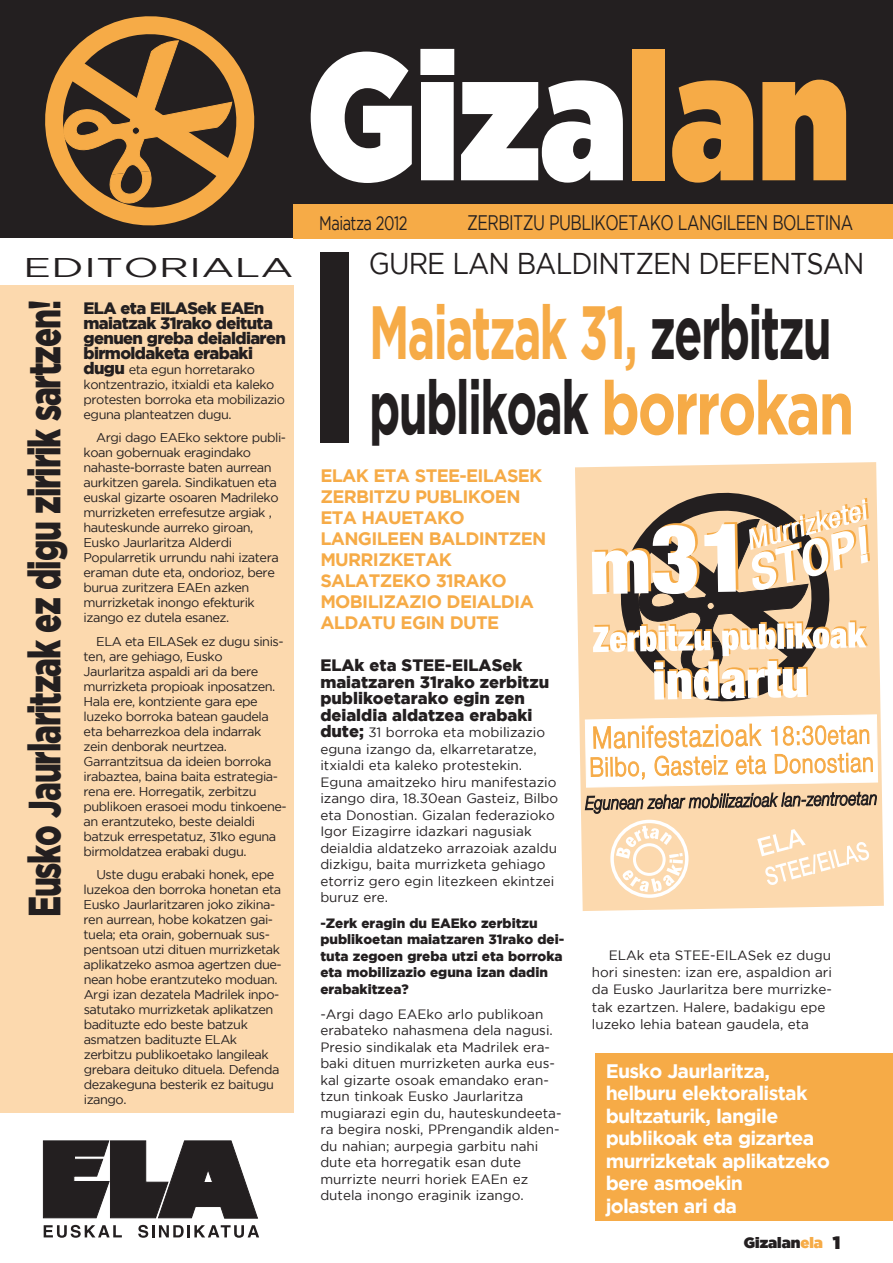
<style>
.page{position:relative;width:893px;height:1263px;background:#fff}
.page>*{position:absolute;margin:0;border:0;box-sizing:border-box;transform-origin:0 0}
.t1{font:180px "Gotham Ultra";color:#fff;scale:.8 1}
.t2{font:700 75px/75px "Gotham";letter-spacing:-.035em;color:#f6ab47;scale:.62 1}
.t3{font:900 45px "Gotham";letter-spacing:-.035em;color:#231f20;scale:.7 1}
.t4{font:30px "Gotham";letter-spacing:-.035em;color:#231f20;scale:.9 1}
.t5{font:27px "Gotham";color:#231f20;scale:1.55 1}
.t6{font:21px "Gotham";letter-spacing:-.035em;color:#231f20;scale:.75 1}
.t7{font:700 19.5px/22.5px "Gotham";letter-spacing:-.035em;color:#fff}
.t8{font:19.5px "Gotham";letter-spacing:-.035em;color:#231f20;scale:.75 1}
.t9{font:700 18px/21px "Gotham";letter-spacing:-.035em;color:#f6ab47}
.t10{font:900 16.5px/16.5px "Gotham";color:#231f20}
.t11{font:900 16.5px/15px "Gotham";letter-spacing:-.035em;color:#231f20}
.t12{font:15px "Gotham Ultra";color:#231f20}
.t13{font:13.5px/16.5px "Gotham";color:#231f20}
.t14{font:900 13.5px/16.5px "Gotham";color:#231f20}
.t15{font:12.75px/15px "Gotham";letter-spacing:-.035em;color:#231f20}
.s1{font-weight:900;font-size:16.5px}
.s2{color:#f6ab47}
.s3{color:#231f20}
.s4{font-size:18px}
</style>
<div class="page">
<div style="left:0;top:0;width:893px;height:238px;background:#231f20"></div>
<div style="left:293px;top:204px;width:600px;height:34px;background:#f6ab47"></div>
<svg style="left:44px;top:1225px;width:78px;height:13px"></svg>
<svg style="left:138px;top:1225px;width:121px;height:13px"></svg>
<svg style="left:43px;top:1140px;width:215px;height:78px"></svg>
<div style="left:0;top:285px;width:293px;height:828px;background:#fcd9ae"></div>
<div style="left:320px;top:252px;width:28px;height:190px;background:#231f20"></div>
<svg style="left:575px;top:462px;width:309px;height:449px;background:#fcdfba"></svg>
<svg style="left:616px;top:826px;width:67px;height:66px"></svg>
<div style="left:610px;top:819px;width:79px;height:79px;border:3px solid #fff;border-radius:50%"></div>
<div style="left:633px;top:843px;width:33px;height:33px;border:3px solid #fff;border-radius:50%"></div>
<div style="left:609px;top:475px;width:238px;height:239px;background:#fcd9ae"></div>
<svg style="left:592px;top:498px;width:280px;height:202px"></svg>
<svg style="left:584px;top:714px;width:294px;height:100px"></svg>
<svg style="left:757px;top:829px;width:113px;height:57px;background:#fcdfbc"></svg>
<svg style="left:85px;top:16px;width:129px;height:210px"></svg>
<svg style="left:45px;top:37px;width:210px;height:166px"></svg>
<div style="left:595px;top:1053px;width:298px;height:167px;background:#f6ab47"></div>
<hr style="left:0;top:81px;width:1px;height:956px;background:#fad19c">
<svg style="left:0;top:177px;width:1px;height:22px"></svg>
<svg style="left:0;top:390px;width:1px;height:21px"></svg>
<svg style="left:0;top:540px;width:1px;height:21px"></svg>
<svg style="left:0;top:768px;width:1px;height:21px"></svg>
<h3 class="t5" style="left:23px;top:258px;width:176px">EDITORIALA</h3>
<h3 class="t3" style="left:28px;top:917px;width:883px;rotate:-90deg">Eusko Jaurlaritzak ez digu ziririk sartzen!</h3>
<p class="t11" style="left:84px;top:301px;width:204px">ELA eta EILASek EAEn maiatzak 31rako deituta genuen greba deialdiaren birmoldaketa erabaki</p>
<p class="t15" style="left:84px;top:363px;width:203px"><span class="s1">dugu</span> eta egun horretarako kontzentrazio, itxialdi eta kaleko protesten borroka eta mobilizazio eguna planteatzen dugu.</p>
<p class="t15" style="left:84px;top:431px;width:204px;text-indent:13px">Argi dago EAEko sektore publi&shy;koan gobernuak eragindako nahaste-borraste baten aurrean aurkitzen garela. Sindikatuen eta euskal gizarte osoaren Madrileko murrizketen errefesutze argiak , hauteskunde aurreko giroan,<br>Eusko Jaurlaritza Alderdi<br>Popularretik urrundu nahi izatera eraman dute eta, ondorioz, bere burua zuritzera EAEn azken murrizketak inongo efekturik izango ez dutela esanez.</p>
<p class="t15" style="left:84px;top:635px;width:205px;text-indent:13px">ELA eta EILASek ez dugu sinis&shy;ten, are gehiago, Eusko<br>Jaurlaritza aspaldi ari da bere murrizketa propioak inposatzen.<br>Hala ere, kontziente gara epe luzeko borroka batean gaudela eta beharrezkoa dela indarrak zein denborak neurtzea.<br>Garrantzitsua da ideien borroka irabaztea, baina baita estrategia&shy;rena ere. Horregatik, zerbitzu publikoen erasoei modu tinkoene&shy;an erantzuteko, beste deialdi batzuk errespetatuz, 31ko eguna birmoldatzea erabaki dugu.</p>
<p class="t15" style="left:84px;top:868px;width:200px;text-indent:13px">Uste dugu erabaki honek, epe luzekoa den borroka honetan eta<br>Eusko Jaurlaritzaren joko zikina&shy;ren aurrean, hobe kokatzen gai&shy;tuela; eta orain, gobernuak sus&shy;pentsoan utzi dituen murrizketak aplikatzeko asmoa agertzen due&shy;nean hobe erantzuteko moduan.<br>Argi izan dezatela Madrilek inpo&shy;satutako murrizketak aplikatzen badituzte edo beste batzuk asmatzen badituzte ELAk zerbitzu publikoetako langileak grebara deituko dituela. Defenda dezakeguna besterik ez baitugu izango.</p>
<h1 class="t1" style="left:307px;top:49px;width:680px">Giza<span class="s2">lan</span></h1>
<h3 class="t8" style="left:319px;top:215px;width:119px">Maiatza 2012</h3>
<h3 class="t6" style="left:467px;top:214px;width:516px">ZERBITZU PUBLIKOETAKO LANGILEEN BOLETINA</h3>
<h3 class="t4" style="left:369px;top:252px;width:552px">GURE LAN BALDINTZEN DEFENTSAN</h3>
<h2 class="t2" style="left:369px;top:301px;width:784px">Maiatzak 31, <span class="s3">zerbitzu publikoak</span> borrokan</h2>
<h3 class="t9" style="left:320px;top:467px;width:228px">ELAK ETA STEE-EILASEK<br>ZERBITZU PUBLIKOEN<br>ETA HAUETAKO<br>LANGILEEN BALDINTZEN<br>MURRIZKETAK<br>SALATZEKO 31RAKO<br>MOBILIZAZIO DEIALDIA<br>ALDATU EGIN DUTE</h3>
<p class="t10" style="left:320px;top:658px;width:230px">ELAk eta STEE-EILASek maiatzaren 31rako zerbitzu publikoetarako egin zen deialdia aldatzea erabaki</p>
<p class="t13" style="left:320px;top:725px;width:239px"><span class="s1">dute;</span> 31 borroka eta mobilizazio eguna izango da, elkarretaratze, itxialdi eta kaleko protestekin.<br>Eguna amaitzeko hiru manifestazio izango dira, 18.30ean Gasteiz, Bilbo eta Donostian. Gizalan federazioko Igor Eizagirre idazkari nagusiak deialdia aldatzeko arrazoiak azaldu dizkigu, baita murrizketa gehiago etorriz gero egin litezkeen ekintzei buruz ere.</p>
<p class="t14" style="left:320px;top:915px;width:246px">-Zerk eragin du EAEko zerbitzu publikoetan maiatzaren 31rako dei&shy;tuta zegoen greba utzi eta borroka eta mobilizazio eguna izan dadin erabakitzea?</p>
<p class="t13" style="left:320px;top:1006px;width:243px">-Argi dago EAEko arlo publikoan erabateko nahasmena dela nagusi.<br>Presio sindikalak eta Madrilek era&shy;baki dituen murrizketen aurka eus&shy;kal gizarte osoak emandako eran&shy;tzun tinkoak Eusko Jaurlaritza mugiarazi egin du, hauteskundeeta&shy;ra begira noski, PPrengandik alden&shy;du nahian; aurpegia garbitu nahi dute eta horregatik esan dute murrizte neurri horiek EAEn ez dutela inongo eraginik izango.</p>
<p class="t13" style="left:592px;top:947px;width:242px;line-height:17.2px;text-indent:17px">ELAk eta STEE-EILASek ez dugu hori sinesten: izan ere, aspaldion ari da Eusko Jaurlaritza bere murrizke&shy;tak ezartzen. Halere, badakigu epe luzeko lehia batean gaudela, eta</p>
<h3 class="t7" style="left:606px;top:1061px;width:226px">Eusko Jaurlaritza, helburu elektoralistak bultzaturik, langile publikoak eta gizartea murrizketak aplikatzeko bere asmoekin<br>jolasten ari da</h3>
<p class="t12" style="left:744px;top:1237px;width:98px">Gizalan<span class="s2">ela</span> <span class="s4">1</span></p>
</div>
